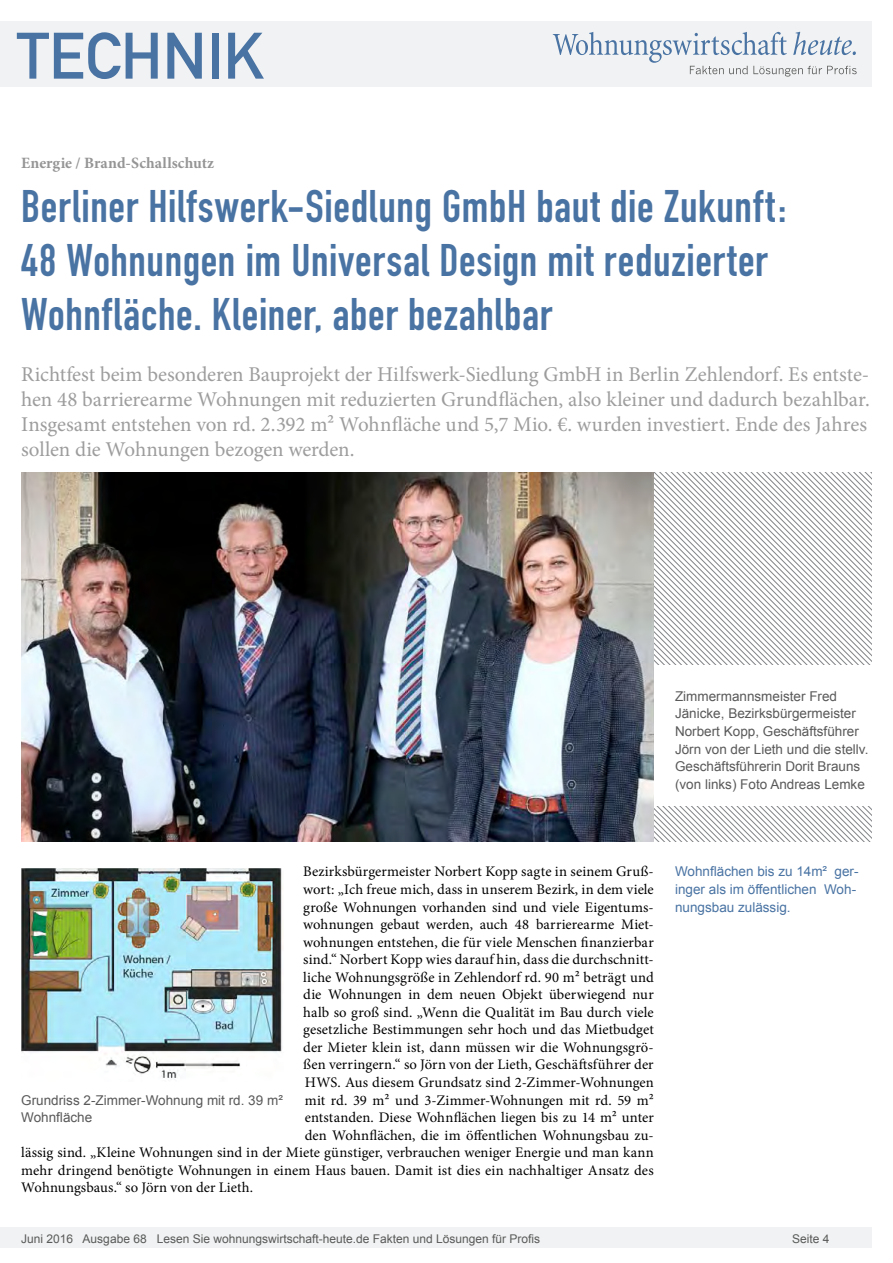
<style>
.page{position:relative;width:893px;height:1263px;background:#fff}
.page>*{position:absolute;margin:0;border:0;box-sizing:border-box;transform-origin:0 0}
.t1{font:64.5px "DIN Mittelschrift";color:#4973a3}
.Überschrift_Groß{font:45px/54px "DIN Engschrift";letter-spacing:.015em;color:#4973a3}
.Anlesetext{font:21px/25.2px "Minion Pro";letter-spacing:-.005em;color:#9d9d9d}
.Kategorie{font:700 15.75px "Minion Pro";letter-spacing:.005em;color:#959595}
.Fließtext_erste_Zeil{font:14.7px "Minion Pro";letter-spacing:.005em;color:#000}
.Bildunterschrift{font:13.5px/17.5px "Arial";color:#595959}
.Info{font:13.5px/17.5px "Arial";color:#4973a3}
.t2{font:12px "Arial";color:#595959}
</style>
<div class="page">
<div style="left:0;top:1227px;width:872px;height:20px;background:#f1f2f3"></div>
<div style="left:0;top:21px;width:872px;height:66px;background:#f1f2f3"></div>
<svg style="left:553px;top:32px;width:304px;height:45px"></svg>
<svg style="left:654px;top:473px;width:218px;height:94px"></svg>
<svg style="left:654px;top:567px;width:218px;height:274px"></svg>
<div style="left:654px;top:666px;width:237px;height:140px;background:#fff"></div>
<img style="left:21px;top:473px;width:633px;height:368px">
<img style="left:21px;top:869px;width:262px;height:211px">
<h1 class="t1" style="left:17px;top:18px;width:249px">TECHNIK</h1>
<p class="Kategorie" style="left:21px;top:152px;width:195px">Energie / Brand-Schallschutz</p>
<p class="Überschrift_Groß" style="left:21px;top:180px;width:767px">Berliner Hilfswerk-Siedlung GmbH baut die Zukunft:<br>48 Wohnungen im Universal Design mit reduzierter<br>Wohnfläche. Kleiner, aber bezahlbar</p>
<p class="Anlesetext" style="left:21px;top:361px;width:850px">Richtfest beim besonderen Bauprojekt der Hilfswerk-Siedlung GmbH in Berlin Zehlendorf. Es entste&shy;hen 48 barrierearme Wohnungen mit reduzierten Grundflächen, also kleiner und dadurch bezahlbar.<br>Insgesamt entstehen von rd. 2.392 m² Wohnfläche und 5,7 Mio. €. wurden investiert. Ende des Jahres sollen die Wohnungen bezogen werden.</p>
<p class="Bildunterschrift" style="left:675px;top:687px;width:195px">Zimmermannsmeister Fred<br>Jänicke, Bezirksbürgermeister<br>Norbert Kopp, Geschäftsführer<br>Jörn von der Lieth und die stellv.<br>Geschäftsführerin Dorit Brauns (von links) Foto Andreas Lemke</p>
<p class="Fließtext_erste_Zeil" style="left:303px;top:862px;width:352px">Bezirksbürgermeister Norbert Kopp sagte in seinem Gruß-</p>
<p class="Fließtext_erste_Zeil" style="left:303px;top:879px;width:352px">wort: „Ich freue mich, dass in unserem Bezirk, in dem viele</p>
<p class="Fließtext_erste_Zeil" style="left:303px;top:897px;width:352px">große Wohnungen vorhanden sind und viele Eigentums-</p>
<p class="Fließtext_erste_Zeil" style="left:303px;top:914px;width:352px">wohnungen gebaut werden, auch 48 barrierearme Miet-</p>
<p class="Fließtext_erste_Zeil" style="left:303px;top:932px;width:352px">wohnungen entstehen, die für viele Menschen finanzierbar</p>
<p class="Fließtext_erste_Zeil" style="left:303px;top:950px;width:352px">sind.“ Norbert Kopp wies darauf hin, dass die durchschnitt-</p>
<p class="Fließtext_erste_Zeil" style="left:303px;top:967px;width:352px">liche Wohnungsgröße in Zehlendorf rd. 90 m² beträgt und</p>
<p class="Fließtext_erste_Zeil" style="left:303px;top:985px;width:352px">die Wohnungen in dem neuen Objekt überwiegend nur</p>
<p class="Fließtext_erste_Zeil" style="left:303px;top:1002px;width:352px">halb so groß sind. „Wenn die Qualität im Bau durch viele</p>
<p class="Fließtext_erste_Zeil" style="left:303px;top:1020px;width:352px">gesetzliche Bestimmungen sehr hoch und das Mietbudget</p>
<p class="Fließtext_erste_Zeil" style="left:303px;top:1037px;width:352px">der Mieter klein ist, dann müssen wir die Wohnungsgrö-</p>
<p class="Fließtext_erste_Zeil" style="left:303px;top:1055px;width:352px">ßen verringern.“ so Jörn von der Lieth, Geschäftsführer der</p>
<p class="Fließtext_erste_Zeil" style="left:305px;top:1072px;width:350px">HWS. Aus diesem Grundsatz sind 2-Zimmer-Wohnungen</p>
<p class="Fließtext_erste_Zeil" style="left:305px;top:1090px;width:350px">mit rd. 39 m² und 3-Zimmer-Wohnungen mit rd. 59 m²</p>
<p class="Fließtext_erste_Zeil" style="left:305px;top:1107px;width:351px">entstanden. Diese Wohnflächen liegen bis zu 14 m² unter</p>
<p class="Fließtext_erste_Zeil" style="left:305px;top:1125px;width:350px">den Wohnflächen, die im öffentlichen Wohnungsbau zu-</p>
<p class="Fließtext_erste_Zeil" style="left:21px;top:1143px;width:634px">lässig sind. „Kleine Wohnungen sind in der Miete günstiger, verbrauchen weniger Energie und man kann</p>
<p class="Fließtext_erste_Zeil" style="left:21px;top:1160px;width:634px">mehr dringend benötigte Wohnungen in einem Haus bauen. Damit ist dies ein nachhaltiger Ansatz des</p>
<p class="Fließtext_erste_Zeil" style="left:21px;top:1178px;width:233px">Wohnungsbaus.“ so Jörn von der Lieth.</p>
<p class="Bildunterschrift" style="left:21px;top:1091px;width:263px">Grundriss 2-Zimmer-Wohnung mit rd. 39 m²<br>Wohnfläche</p>
<p class="Info" style="left:675px;top:863px;width:185px">Wohnflächen bis zu 14m² ger&shy;inger als im öffentlichen Woh&shy;nungsbau zulässig.</p>
<p class="t2" style="left:21px;top:1230px;width:520px">Juni 2016 Ausgabe 68 Lesen Sie wohnungswirtschaft-heute.de Fakten und Lösungen für Profis</p>
<p class="t2" style="left:792px;top:1231px;width:39px">Seite 4</p>
</div>
